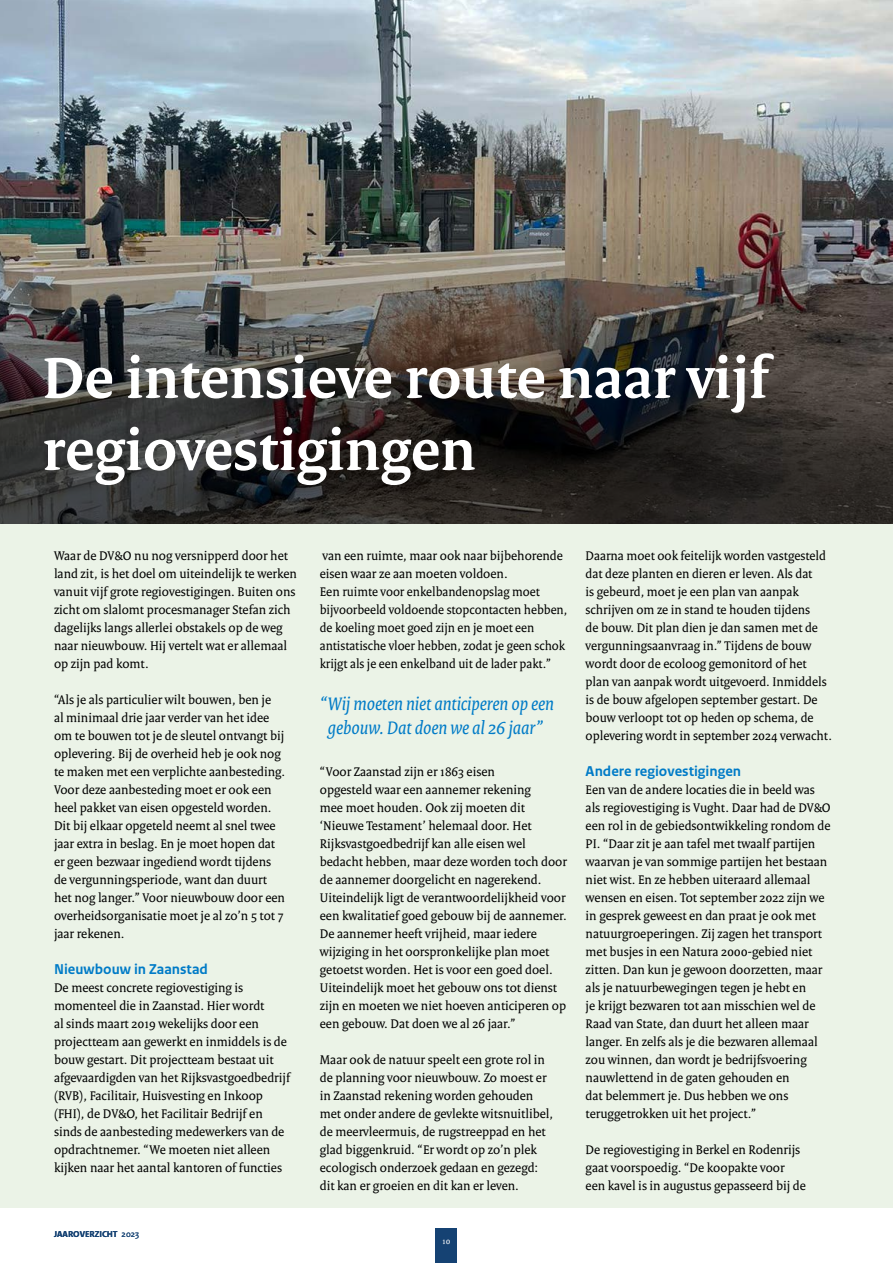
<style>
.page{position:relative;width:893px;height:1263px;background:#fff}
.page>*{position:absolute;margin:0;border:0;box-sizing:border-box;transform-origin:0 0}
.t1{font:700 61.5px/72px "Rijksoverheid Serif";color:#fff}
.t2{font:italic 19.5px/24px "Rijksoverheid Serif";color:#007bc7;text-align:center}
.t3{font:700 15px "Rijksoverheid Sans Text";color:#007bc7}
.t4{font:13.5px/18px "Rijksoverheid Serif";color:#000}
.t5{font:700 9px "Rijksoverheid Sans Text";color:#154273}
.t6{font:9px "Rijksoverheid Serif";color:#fff}
.s1{font-weight:400}
</style>
<div class="page">
<div style="left:0;top:127px;width:893px;height:1081px;background:#ebf3e7"></div>
<img style="left:0;top:0;width:893px;height:196px">
<div style="left:436px;top:1229px;width:21px;height:34px;background:#154273"></div>
<img style="left:0;top:196px;width:893px;height:328px">
<h1 class="t1" style="left:43px;top:341px;width:727px">De intensieve route naar vijf regiovestigingen</h1>
<p class="t4" style="left:54px;top:546px;width:244px">Waar de DV&amp;O nu nog versnipperd door het land zit, is het doel om uiteindelijk te werken vanuit vijf grote regiovestigingen. Buiten ons zicht om slalomt procesmanager Stefan zich dagelijks langs allerlei obstakels op de weg naar nieuwbouw. Hij vertelt wat er allemaal op zijn pad komt.</p>
<p class="t4" style="left:54px;top:690px;width:233px">“Als je als particulier wilt bouwen, ben je<br>al minimaal drie jaar verder van het idee om te bouwen tot je de sleutel ontvangt bij oplevering. Bij de overheid heb je ook nog te maken met een verplichte aanbesteding.<br>Voor deze aanbesteding moet er ook een heel pakket van eisen opgesteld worden.<br>Dit bij elkaar opgeteld neemt al snel twee jaar extra in beslag. En je moet hopen dat er geen bezwaar ingediend wordt tijdens de vergunningsperiode, want dan duurt het nog langer.” Voor nieuwbouw door een overheidsorganisatie moet je al zo’n 5 tot 7 jaar rekenen.</p>
<p class="t3" style="left:54px;top:960px;width:155px">Nieuwbouw in Zaanstad</p>
<p class="t4" style="left:54px;top:978px;width:238px">De meest concrete regiovestiging is momenteel die in Zaanstad. Hier wordt<br>al sinds maart 2019 wekelijks door een projectteam aan gewerkt en inmiddels is de bouw gestart. Dit projectteam bestaat uit afgevaardigden van het Rijksvastgoedbedrijf (RVB), Facilitair, Huisvesting en Inkoop (FHI), de DV&amp;O, het Facilitair Bedrijf en sinds de aanbesteding medewerkers van de opdrachtnemer. “We moeten niet alleen kijken naar het aantal kantoren of functies</p>
<p class="t5" style="left:54px;top:1229px;width:87px">JAAROVERZICHT <span class="s1">2023</span></p>
<p class="t4" style="left:320px;top:546px;width:249px">van een ruimte, maar ook naar bijbehorende eisen waar ze aan moeten voldoen.<br>Een ruimte voor enkelbandenopslag moet bijvoorbeeld voldoende stopcontacten hebben, de koeling moet goed zijn en je moet een antistatische vloer hebben, zodat je geen schok krijgt als je een enkelband uit de lader pakt.”</p>
<h2 class="t2" style="left:320px;top:691px;width:236px">“Wij moeten niet anticiperen op een gebouw. Dat doen we al 26 jaar”</h2>
<p class="t4" style="left:320px;top:762px;width:249px">“Voor Zaanstad zijn er 1863 eisen<br>opgesteld waar een aannemer rekening<br>mee moet houden. Ook zij moeten dit ‘Nieuwe Testament’ helemaal door. Het Rijksvastgoedbedrijf kan alle eisen wel bedacht hebben, maar deze worden toch door de aannemer doorgelicht en nagerekend.<br>Uiteindelijk ligt de verantwoordelijkheid voor een kwalitatief goed gebouw bij de aannemer.<br>De aannemer heeft vrijheid, maar iedere wijziging in het oorspronkelijke plan moet getoetst worden. Het is voor een goed doel.<br>Uiteindelijk moet het gebouw ons tot dienst zijn en moeten we niet hoeven anticiperen op een gebouw. Dat doen we al 26 jaar.”</p>
<p class="t4" style="left:320px;top:1050px;width:235px">Maar ook de natuur speelt een grote rol in de planning voor nieuwbouw. Zo moest er in Zaanstad rekening worden gehouden met onder andere de gevlekte witsnuitlibel, de meervleermuis, de rugstreeppad en het glad biggenkruid. “Er wordt op zo’n plek ecologisch onderzoek gedaan en gezegd: dit kan er groeien en dit kan er leven.</p>
<p class="t4" style="left:586px;top:546px;width:248px">Daarna moet ook feitelijk worden vastgesteld dat deze planten en dieren er leven. Als dat<br>is gebeurd, moet je een plan van aanpak schrijven om ze in stand te houden tijdens<br>de bouw. Dit plan dien je dan samen met de vergunningsaanvraag in.” Tijdens de bouw wordt door de ecoloog gemonitord of het plan van aanpak wordt uitgevoerd. Inmiddels is de bouw afgelopen september gestart. De bouw verloopt tot op heden op schema, de oplevering wordt in september 2024 verwacht.</p>
<p class="t3" style="left:586px;top:762px;width:157px">Andere regiovestigingen</p>
<p class="t4" style="left:586px;top:780px;width:247px">Een van de andere locaties die in beeld was als regiovestiging is Vught. Daar had de DV&amp;O een rol in de gebiedsontwikkeling rondom de PI. “Daar zit je aan tafel met twaalf partijen waarvan je van sommige partijen het bestaan niet wist. En ze hebben uiteraard allemaal wensen en eisen. Tot september 2022 zijn we in gesprek geweest en dan praat je ook met natuurgroeperingen. Zij zagen het transport met busjes in een Natura 2000-gebied niet zitten. Dan kun je gewoon doorzetten, maar als je natuurbewegingen tegen je hebt en<br>je krijgt bezwaren tot aan misschien wel de Raad van State, dan duurt het alleen maar langer. En zelfs als je die bezwaren allemaal zou winnen, dan wordt je bedrijfsvoering nauwlettend in de gaten gehouden en<br>dat belemmert je. Dus hebben we ons teruggetrokken uit het project.”</p>
<p class="t4" style="left:586px;top:1140px;width:222px">De regiovestiging in Berkel en Rodenrijs gaat voorspoedig. “De koopakte voor een kavel is in augustus gepasseerd bij de</p>
<p class="t6" style="left:443px;top:1236px;width:9px">10</p>
</div>
